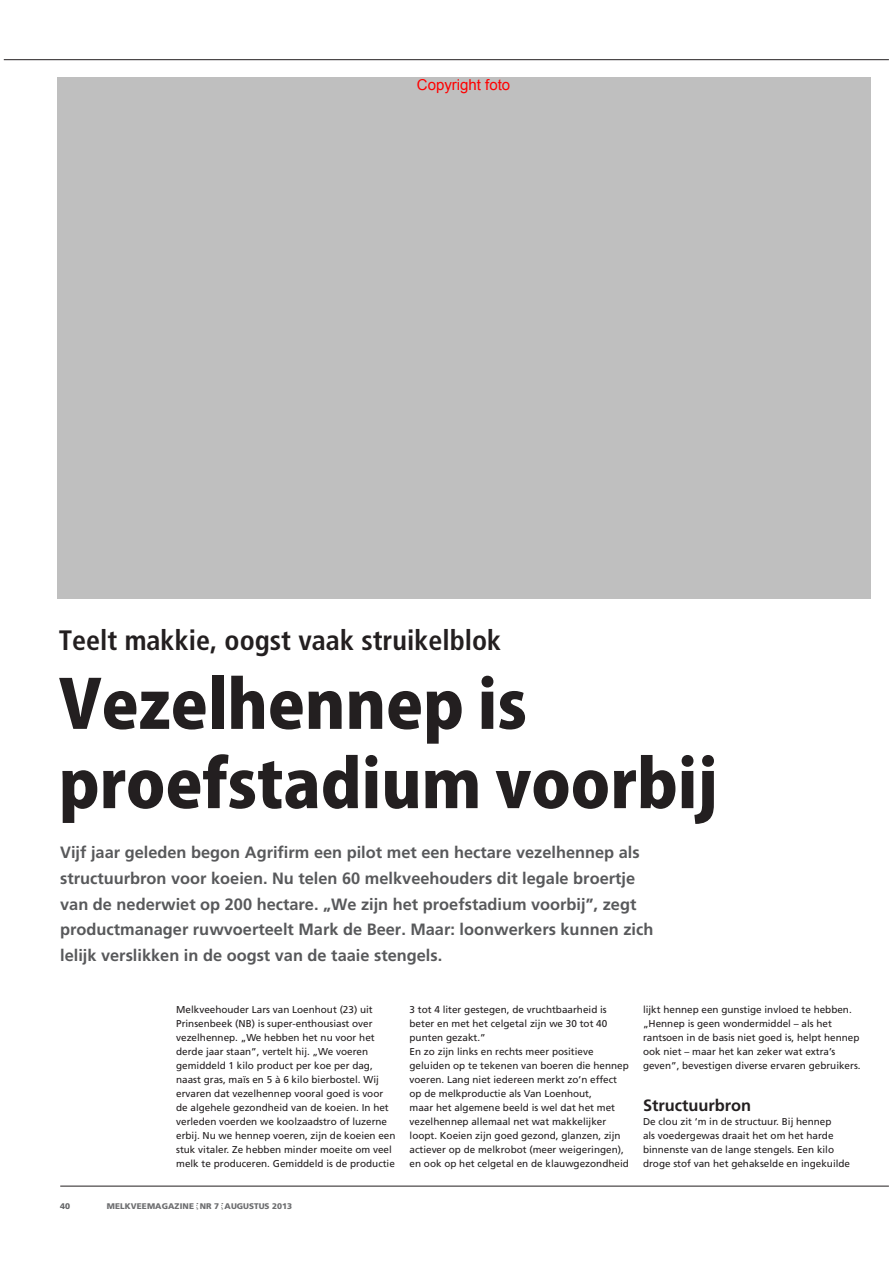
<style>
.page{position:relative;width:893px;height:1263px;background:#fff}
.page>*{position:absolute;margin:0;border:0;box-sizing:border-box;transform-origin:0 0}
.t1{font:66px/79.3px "Koz Go Pro Heavy 90 msp RKSJ H";color:#231f20}
.t2{font:700 condensed 28.05px "Frutiger LT Std";color:#231f20}
.t3{font:700 16.35px/25.7px "Frutiger LT Std";color:#58595b}
.t4{font:700 16.35px "Frutiger LT Std";color:#231f20}
.t5{font:15px "Arial";color:#f00}
.t6{font:9.9px/14.1px "Frutiger LT Std";color:#231f20}
.t7{font:900 8.25px "Frutiger LT Std";letter-spacing:.01em;color:#6d6e70}
.t8{font:900 8.25px "Frutiger LT Std";color:#636466}
</style>
<div class="page">
<hr style="left:4px;top:59px;width:885px;height:1px;background:#231f20">
<hr style="left:60px;top:1186px;width:829px;height:1px;background:#231f20">
<div style="left:57px;top:78px;width:813px;height:521px;background:#bfbfbf"></div>
<h3 class="t5" style="left:417px;top:75px;width:95px">Copyright foto</h3>
<h2 class="t2" style="left:59px;top:628px;width:444px">Teelt makkie, oogst vaak struikelblok</h2>
<h1 class="t1" style="left:59px;top:673px;width:660px">Vezelhennep is proefstadium voorbij</h1>
<p class="t3" style="left:60px;top:841px;width:595px">Vijf jaar geleden begon Agrifirm een pilot met een hectare vezelhennep als structuurbron voor koeien. Nu telen 60 melkveehouders dit legale broertje van de nederwiet op 200 hectare. „We zijn het proefstadium voorbij”, zegt productmanager ruwvoerteelt Mark de Beer. Maar: loonwerkers kunnen zich lelijk verslikken in de oogst van de taaie stengels.</p>
<p class="t6" style="left:176px;top:1003px;width:221px">Melkveehouder Lars van Loenhout (23) uit Prinsenbeek (NB) is super-enthousiast over vezelhennep. „We hebben het nu voor het derde jaar staan”, vertelt hij. „We voeren gemiddeld 1 kilo product per koe per dag, naast gras, maïs en 5 à 6 kilo bierbostel. Wij ervaren dat vezelhennep vooral goed is voor de algehele gezondheid van de koeien. In het verleden voerden we koolzaadstro of luzerne erbij. Nu we hennep voeren, zijn de koeien een stuk vitaler. Ze hebben minder moeite om veel melk te produceren. Gemiddeld is de productie</p>
<p class="t6" style="left:410px;top:1003px;width:221px">3 tot 4 liter gestegen, de vruchtbaarheid is beter en met het celgetal zijn we 30 tot 40 punten gezakt.”<br>En zo zijn links en rechts meer positieve geluiden op te tekenen van boeren die hennep voeren. Lang niet iedereen merkt zo’n effect op de melkproductie als Van Loenhout,<br>maar het algemene beeld is wel dat het met vezelhennep allemaal net wat makkelijker loopt. Koeien zijn goed gezond, glanzen, zijn actiever op de melkrobot (meer weigeringen), en ook op het celgetal en de klauwgezondheid</p>
<p class="t6" style="left:643px;top:1003px;width:219px">lijkt hennep een gunstige invloed te hebben. „Hennep is geen wondermiddel – als het rantsoen in de basis niet goed is, helpt hennep ook niet – maar het kan zeker wat extra’s geven”, bevestigen diverse ervaren gebruikers.</p>
<h3 class="t4" style="left:643px;top:1098px;width:110px">Structuurbron</h3>
<p class="t6" style="left:643px;top:1115px;width:209px">De clou zit ‘m in de structuur. Bij hennep<br>als voedergewas draait het om het harde binnenste van de lange stengels. Een kilo droge stof van het gehakselde en ingekuilde</p>
<p class="t8" style="left:60px;top:1203px;width:12px">40</p>
<p class="t7" style="left:107px;top:1203px;width:187px">MELKVEEMAGAZINE NR 7 AUGUSTUS 2013</p>
</div>
